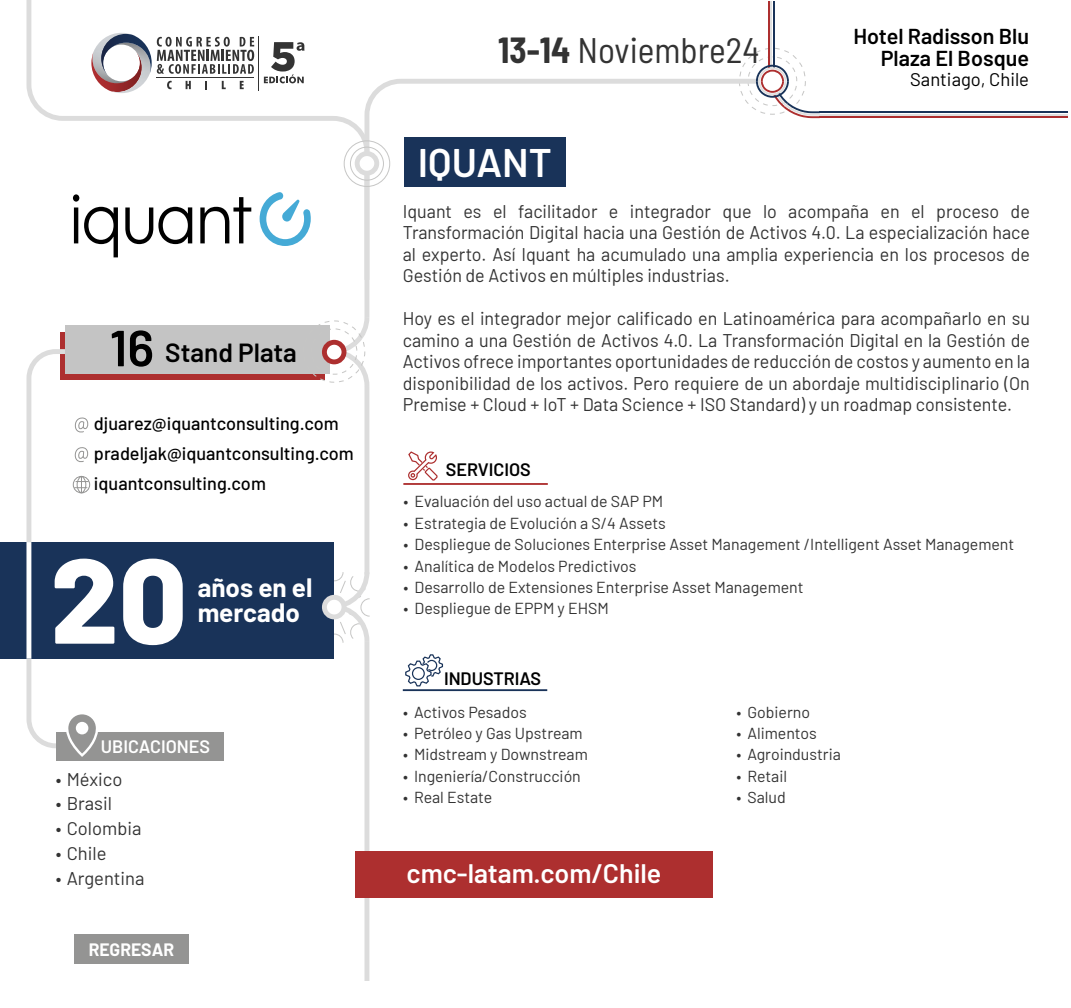
<style>
.page{position:relative;width:1071px;height:1008px;background:#fff}
.page>*{position:absolute;margin:0;border:0;box-sizing:border-box;transform-origin:0 0}
.t1{font:800 120.05px "Barlow";color:#fff}
.t2{font:600 39.9px "Barlow";color:#fff}
.t3{font:semi-condensed 35.35px "Barlow";color:#333}
.t4{font:600 26.78px "Barlow";color:#fff}
.t5{font:600 26.25px "Barlow";color:#000}
.t6{font:700 26.07px/25px "Barlow";color:#fff}
.t7{font:600 21.53px/21.2px "Barlow";color:#000;text-align:right}
.t8{font:18.38px/21.5px "Barlow";color:#333;text-align:justify}
.t9{font:18.38px "Barlow";color:#000}
.t10{font:500 18.03px/29.9px "Barlow";color:#000}
.t11{font:600 18.03px "Barlow";color:#000}
.t12{font:600 18.03px "Barlow";color:#fff}
.t13{font:700 17.5px "Barlow";color:#fff}
.t14{font:15.92px "Barlow";color:#333}
.s1{font-size:50.57px}
.s2{font-weight:700}
</style>
<div class="page">
<hr style="left:773px;top:1px;width:2px;height:36px;background:#193359">
<hr style="left:768px;top:1px;width:2px;height:36px;background:#ad2f2f">
<hr style="left:770px;top:1px;width:2px;height:36px;background:#e0e0e0">
<hr style="left:773px;top:37px;width:2px;height:36px;background:#193359">
<hr style="left:768px;top:37px;width:2px;height:36px;background:#ad2f2f">
<hr style="left:770px;top:37px;width:2px;height:36px;background:#e0e0e0">
<hr style="left:820px;top:111px;width:36px;height:2px;background:#193359">
<hr style="left:820px;top:116px;width:36px;height:2px;background:#ad2f2f">
<hr style="left:820px;top:114px;width:36px;height:2px;background:#e0e0e0">
<hr style="left:856px;top:111px;width:36px;height:2px;background:#193359">
<hr style="left:856px;top:116px;width:36px;height:2px;background:#ad2f2f">
<hr style="left:856px;top:114px;width:36px;height:2px;background:#e0e0e0">
<hr style="left:892px;top:111px;width:36px;height:2px;background:#193359">
<hr style="left:892px;top:116px;width:36px;height:2px;background:#ad2f2f">
<hr style="left:892px;top:114px;width:36px;height:2px;background:#e0e0e0">
<hr style="left:928px;top:111px;width:36px;height:2px;background:#193359">
<hr style="left:928px;top:116px;width:36px;height:2px;background:#ad2f2f">
<hr style="left:928px;top:114px;width:36px;height:2px;background:#e0e0e0">
<hr style="left:964px;top:111px;width:36px;height:2px;background:#193359">
<hr style="left:964px;top:116px;width:36px;height:2px;background:#ad2f2f">
<hr style="left:964px;top:114px;width:36px;height:2px;background:#e0e0e0">
<hr style="left:1000px;top:111px;width:36px;height:2px;background:#193359">
<hr style="left:1000px;top:116px;width:36px;height:2px;background:#ad2f2f">
<hr style="left:1000px;top:114px;width:36px;height:2px;background:#e0e0e0">
<hr style="left:1036px;top:111px;width:32px;height:2px;background:#193359">
<hr style="left:1036px;top:116px;width:32px;height:2px;background:#ad2f2f">
<hr style="left:1036px;top:114px;width:32px;height:2px;background:#e0e0e0">
<hr style="left:365px;top:386px;width:4px;height:188px;background:#dcdcdc">
<svg style="left:26px;top:1px;width:344px;height:311px"></svg>
<svg style="left:362px;top:76px;width:383px;height:209px"></svg>
<svg style="left:334px;top:567px;width:36px;height:69px"></svg>
<svg style="left:56px;top:636px;width:316px;height:344px"></svg>
<div style="left:1px;top:542px;width:333px;height:116px;background:#193359"></div>
<div style="left:324px;top:597px;width:20px;height:19px;background:#fff;border-radius:50%"></div>
<div style="left:322px;top:594px;width:24px;height:25px;border:5px solid #dcdcdc;border-radius:50%"></div>
<div style="left:355px;top:850px;width:358px;height:47px;background:#ad2f2f"></div>
<div style="left:26px;top:542px;width:5px;height:116px;background:#fff"></div>
<svg style="left:26px;top:346px;width:282px;height:200px"></svg>
<div style="left:56px;top:732px;width:168px;height:28px;background:#949493"></div>
<div style="left:65px;top:325px;width:265px;height:48px;background:#c4c4c4"></div>
<div style="left:357px;top:153px;width:20px;height:20px;background:#fff;border-radius:50%"></div>
<div style="left:355px;top:151px;width:24px;height:24px;border:5px solid #dcdcdc;border-radius:50%"></div>
<svg style="left:745px;top:55px;width:75px;height:63px"></svg>
<svg style="left:24px;top:653px;width:158px;height:103px"></svg>
<div style="left:76px;top:721px;width:12px;height:13px;background:#fff;border-radius:50%"></div>
<div style="left:344px;top:140px;width:46px;height:47px;border:1px solid #c6c6c5;border-radius:50%"></div>
<div style="left:350px;top:147px;width:34px;height:33px;border:1px solid #c6c6c5;border-radius:50%"></div>
<svg style="left:308px;top:312px;width:62px;height:79px"></svg>
<svg style="left:408px;top:451px;width:30px;height:30px"></svg>
<hr style="left:403px;top:483px;width:145px;height:1px;background:#ad2f2f">
<svg style="left:74px;top:445px;width:16px;height:17px"></svg>
<svg style="left:74px;top:415px;width:16px;height:17px"></svg>
<div style="left:73px;top:475px;width:17px;height:18px;border:1px solid #949493;border-radius:50%"></div>
<div style="left:77px;top:475px;width:9px;height:18px;border:1px solid #949493;border-radius:50%"></div>
<svg style="left:74px;top:476px;width:15px;height:16px"></svg>
<hr style="left:403px;top:689px;width:144px;height:1px;background:#193359">
<svg style="left:405px;top:654px;width:39px;height:32px"></svg>
<hr style="left:258px;top:36px;width:1px;height:54px;background:#333">
<svg style="left:91px;top:33px;width:163px;height:60px"></svg>
<svg style="left:264px;top:42px;width:41px;height:41px"></svg>
<svg style="left:73px;top:194px;width:45px;height:63px"></svg>
<svg style="left:125px;top:207px;width:67px;height:37px"></svg>
<svg style="left:200px;top:197px;width:51px;height:46px"></svg>
<svg style="left:260px;top:192px;width:51px;height:54px"></svg>
<div style="left:74px;top:934px;width:115px;height:29px;background:#949493"></div>
<h3 class="t5" style="left:110px;top:333px;width:189px"><span class="s1">16</span> Stand Plata</h3>
<p class="t10" style="left:94px;top:407px;width:261px">djuarez@iquantconsulting.com pradeljak@iquantconsulting.com iquantconsulting.com</p>
<h1 class="t1" style="left:50px;top:510px;width:138px">20</h1>
<h3 class="t6" style="left:198px;top:573px;width:116px">años en el mercado</h3>
<p class="t12" style="left:101px;top:732px;width:111px">UBICACIONES</p>
<p class="t8" style="left:56px;top:766px;width:68px">• México</p>
<p class="t8" style="left:56px;top:791px;width:58px">• Brasil</p>
<p class="t8" style="left:56px;top:816px;width:87px">• Colombia</p>
<p class="t8" style="left:56px;top:840px;width:52px">• Chile</p>
<p class="t8" style="left:56px;top:865px;width:90px">• Argentina</p>
<p class="t13" style="left:89px;top:936px;width:87px">REGRESAR</p>
<h3 class="t3" style="left:498px;top:25px;width:263px"><span class="s2">13-14</span> Noviembre24</h3>
<h2 class="t2" style="left:418px;top:133px;width:136px">IQUANT</h2>
<p class="t7" style="left:853px;top:24px;width:177px">Hotel Radisson Blu<br>Plaza El Bosque</p>
<p class="t9" style="left:910px;top:66px;width:120px">Santiago, Chile</p>
<p class="t8" style="left:403px;top:199px;width:629px">Iquant es el facilitador e integrador que lo acompaña en el proceso de Transformación Digital hacia una Gestión de Activos 4.0. La especialización hace al experto. Así Iquant ha acumulado una amplia experiencia en los procesos de Gestión de Activos en múltiples industrias.</p>
<p class="t8" style="left:403px;top:306px;width:629px">Hoy es el integrador mejor calificado en Latinoamérica para acompañarlo en su camino a una Gestión de Activos 4.0. La Transformación Digital en la Gestión de Activos ofrece importantes oportunidades de reducción de costos y aumento en la disponibilidad de los activos. Pero requiere de un abordaje multidisciplinario (On Premise + Cloud + IoT + Data Science + ISO Standard) y un roadmap consistente.</p>
<p class="t11" style="left:446px;top:456px;width:86px">SERVICIOS</p>
<p class="t14" style="left:404px;top:489px;width:261px">• Evaluación del uso actual de SAP PM</p>
<p class="t14" style="left:404px;top:511px;width:264px">• Estrategia de Evolución a S/4 Assets</p>
<p class="t14" style="left:404px;top:532px;width:612px">• Despliegue de Soluciones Enterprise Asset Management /Intelligent Asset Management</p>
<p class="t14" style="left:404px;top:554px;width:234px">• Analítica de Modelos Predictivos</p>
<p class="t14" style="left:404px;top:575px;width:402px">• Desarrollo de Extensiones Enterprise Asset Management</p>
<p class="t14" style="left:404px;top:597px;width:207px">• Despliegue de EPPM y EHSM</p>
<p class="t11" style="left:444px;top:664px;width:99px">INDUSTRIAS</p>
<p class="t14" style="left:403px;top:700px;width:125px">• Activos Pesados</p>
<p class="t14" style="left:403px;top:721px;width:181px">• Petróleo y Gas Upstream</p>
<p class="t14" style="left:403px;top:742px;width:186px">• Midstream y Downstream</p>
<p class="t14" style="left:403px;top:764px;width:179px">• Ingeniería/Construcción</p>
<p class="t14" style="left:403px;top:785px;width:91px">• Real Estate</p>
<h3 class="t4" style="left:407px;top:853px;width:256px">cmc-latam.com/Chile</h3>
<p class="t14" style="left:736px;top:700px;width:75px">• Gobierno</p>
<p class="t14" style="left:736px;top:721px;width:82px">• Alimentos</p>
<p class="t14" style="left:736px;top:742px;width:106px">• Agroindustria</p>
<p class="t14" style="left:736px;top:764px;width:52px">• Retail</p>
<p class="t14" style="left:736px;top:785px;width:51px">• Salud</p>
</div>
